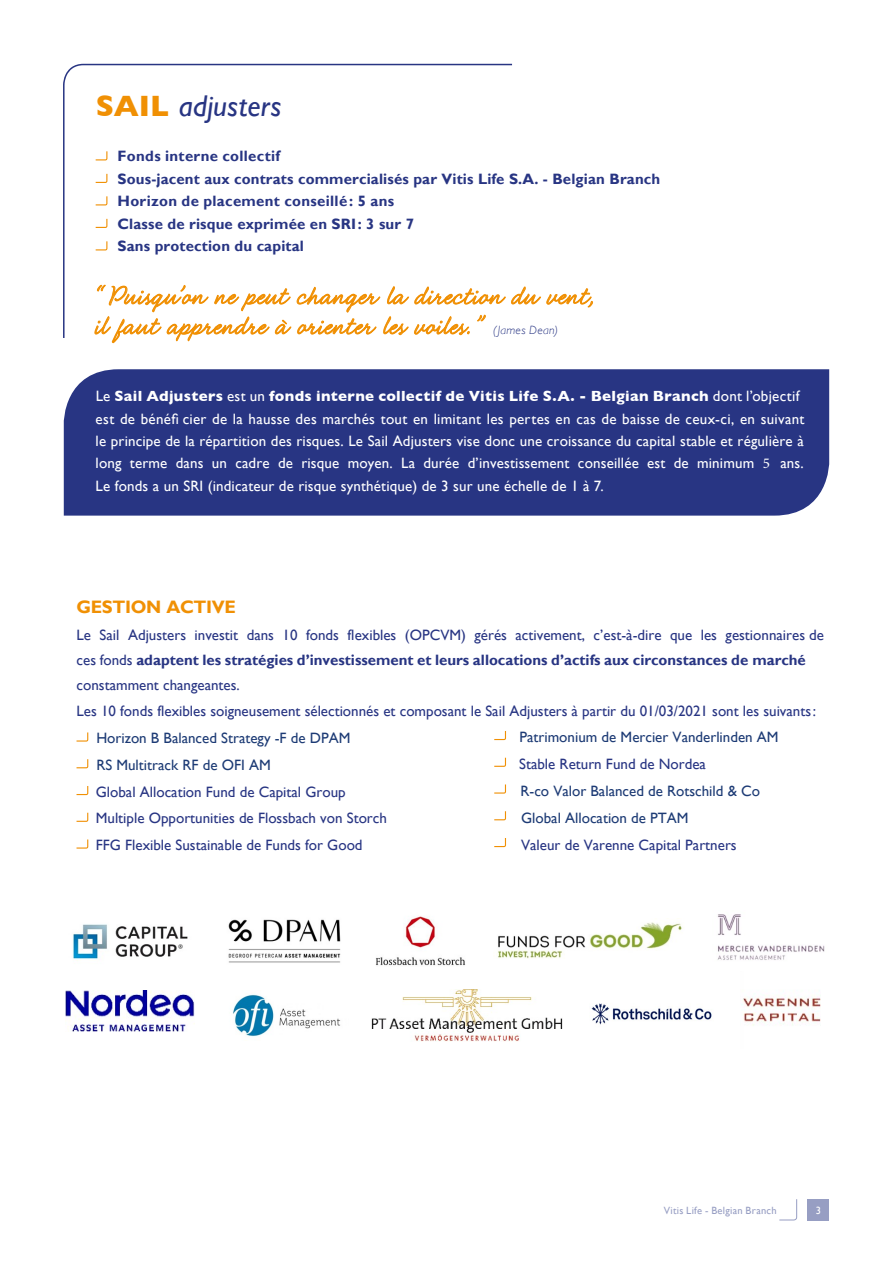
<style>
.page{position:relative;width:893px;height:1263px;background:#fff}
.page>*{position:absolute;margin:0;border:0;box-sizing:border-box;transform-origin:0 0}
.t1{font:30px/30px "Secret Admirer";letter-spacing:.01em;color:#f09004}
.t2{font:italic 30px "Gill Sans";letter-spacing:.01em;color:#283583}
.t3{font:700 18px "Gill Sans";letter-spacing:-.02em;color:#f09004}
.t4{font:15px/25.3px "Gill Sans";color:#283583}
.t5{font:15px/22.5px "Gill Sans";letter-spacing:.01em;color:#fff}
.t6{font:700 15px/22.5px "Gill Sans";letter-spacing:.01em;color:#283583}
.t7{font:15px "Gill Sans";color:#1d3b75}
.t8{font:italic 300 12px "Gill Sans";letter-spacing:.025em;color:#283583}
.t9{font:10.5px "Gill Sans";letter-spacing:.025em;color:#979ec3}
.t10{font:10.5px "Gill Sans";color:#fff}
.s1{font-weight:700;font-style:normal;color:#f09004}
.s2{font-weight:700}
.s3{font-family:"Minion Pro"}
</style>
<div class="page">
<div style="left:64px;top:369px;width:765px;height:147px;background:#283583"></div>
<svg style="left:77px;top:732px;width:11px;height:10px"></svg>
<svg style="left:494px;top:731px;width:12px;height:9px"></svg>
<svg style="left:77px;top:759px;width:11px;height:9px"></svg>
<svg style="left:494px;top:758px;width:12px;height:9px"></svg>
<svg style="left:77px;top:786px;width:11px;height:9px"></svg>
<svg style="left:494px;top:784px;width:12px;height:10px"></svg>
<svg style="left:77px;top:813px;width:11px;height:9px"></svg>
<svg style="left:494px;top:811px;width:12px;height:9px"></svg>
<svg style="left:77px;top:839px;width:11px;height:10px"></svg>
<svg style="left:494px;top:838px;width:12px;height:9px"></svg>
<svg style="left:63px;top:64px;width:449px;height:274px"></svg>
<svg style="left:96px;top:151px;width:11px;height:9px"></svg>
<svg style="left:96px;top:174px;width:11px;height:9px"></svg>
<svg style="left:96px;top:196px;width:11px;height:9px"></svg>
<svg style="left:96px;top:219px;width:11px;height:9px"></svg>
<svg style="left:96px;top:241px;width:11px;height:9px"></svg>
<svg style="left:547px;top:288px;width:46px;height:19px"></svg>
<svg style="left:94px;top:284px;width:447px;height:59px"></svg>
<div style="left:808px;top:1199px;width:21px;height:21px;background:#979ec3"></div>
<svg style="left:779px;top:1199px;width:18px;height:22px"></svg>
<img style="left:72px;top:924px;width:116px;height:37px">
<img style="left:376px;top:916px;width:89px;height:50px">
<img style="left:228px;top:919px;width:113px;height:44px">
<img style="left:498px;top:922px;width:184px;height:37px">
<img style="left:717px;top:914px;width:108px;height:46px">
<img style="left:65px;top:991px;width:129px;height:40px">
<img style="left:233px;top:994px;width:108px;height:43px">
<img style="left:372px;top:990px;width:191px;height:52px">
<img style="left:591px;top:1003px;width:121px;height:22px">
<img style="left:741px;top:990px;width:80px;height:36px">
<h1 class="t2" style="left:96px;top:89px;width:187px"><span class="s1">SAIL</span> adjusters</h1>
<p class="t6" style="left:118px;top:145px;width:544px">Fonds interne collectif<br>Sous-jacent aux contrats commercialisés par Vitis Life S.A. - Belgian Branch Horizon de placement conseillé: 5 ans<br>Classe de risque exprimée en SRI : 3 sur 7<br>Sans protection du capital</p>
<h1 class="t1" style="left:96px;top:282px;width:499px">“ Puisqu’on ne peut changer la direction du vent, il faut apprendre à orienter les voiles. ”</h1>
<p class="t8" style="left:493px;top:323px;width:67px">(James Dean)</p>
<p class="t5" style="left:96px;top:385px;width:710px">Le <span class="s2">Sail Adjusters</span> est un <span class="s2">fonds interne collectif de Vitis Life S.A. - Belgian Branch</span> dont l’objectif est de bénéfi cier de la hausse des marchés tout en limitant les pertes en cas de baisse de ceux-ci, en suivant le principe de la répartition des risques. Le Sail Adjusters vise donc une croissance du capital stable et régulière à long terme dans un cadre de risque moyen. La durée d’investissement conseillée est de minimum <span class="s3">5</span> ans.<br>Le fonds a un SRI (indicateur de risque synthétique) de 3 sur une échelle de 1 à 7.</p>
<p class="t3" style="left:77px;top:596px;width:161px">GESTION ACTIVE</p>
<p class="t4" style="left:77px;top:622px;width:749px">Le Sail Adjusters investit dans 10 fonds fl exibles (OPCVM) gérés activement, c’est-à-dire que les gestionnaires de ces fonds <span class="s2">adaptent les stratégies d’investissement et leurs allocations d’actifs aux circonstances de marché </span>constamment changeantes.<br>Les 10 fonds fl exibles soigneusement sélectionnés et composant le Sail Adjusters à partir du 01/03/2021 sont les suivants :</p>
<p class="t7" style="left:96px;top:729px;width:256px">Horizon B Balanced Strategy -F de DPAM</p>
<p class="t7" style="left:519px;top:729px;width:261px">Patrimonium de Mercier Vanderlinden AM</p>
<p class="t7" style="left:96px;top:756px;width:176px">RS Multitrack RF de OFI AM</p>
<p class="t4" style="left:519px;top:752px;width:188px">Stable Return Fund de Nordea</p>
<p class="t4" style="left:96px;top:779px;width:251px">Global Allocation Fund de Capital Group</p>
<p class="t7" style="left:520px;top:782px;width:241px">R-co Valor Balanced de Rotschild &amp; Co</p>
<p class="t4" style="left:96px;top:805px;width:293px;line-height:26.7px">Multiple Opportunities de Flossbach von Storch<br>FFG Flexible Sustainable de Funds for Good</p>
<p class="t7" style="left:521px;top:809px;width:169px">Global Allocation de PTAM</p>
<p class="t4" style="left:521px;top:832px;width:217px">Valeur de Varenne Capital Partners</p>
<p class="t9" style="left:664px;top:1204px;width:114px">Vitis Life - Belgian Branch</p>
<p class="t10" style="left:816px;top:1204px;width:7px">3</p>
</div>
